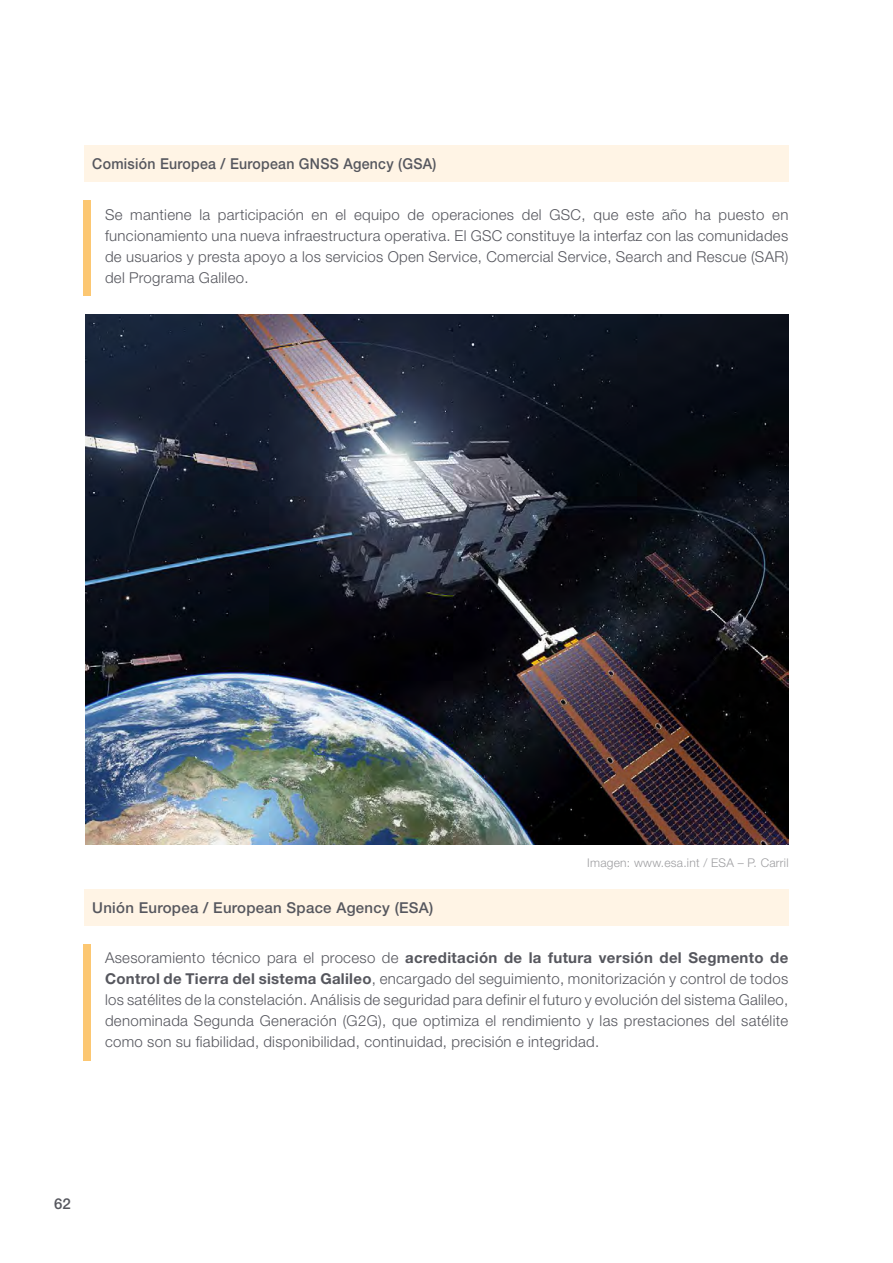
<style>
.page{position:relative;width:893px;height:1263px;background:#fff}
.page>*{position:absolute;margin:0;border:0;box-sizing:border-box;transform-origin:0 0}
.t1{font:300 15px/21px "Helvetica Neue LT Std";letter-spacing:.02em;color:#56575e;text-align:justify}
.t2{font:500 15px "Helvetica Neue LT Std";letter-spacing:.02em;color:#56575e;scale:.94 1}
.t3{font:500 15px "Helvetica Neue LT Std";letter-spacing:.02em;color:#56575e}
.t4{font:300 12px "Helvetica Neue LT Std";letter-spacing:.02em;color:#9e9ea1}
.s1{font-weight:700}
</style>
<div class="page">
<div style="left:84px;top:944px;width:7px;height:116px;background:#fcc772"></div>
<div style="left:84px;top:889px;width:705px;height:36px;background:#fff4e5"></div>
<div style="left:84px;top:200px;width:7px;height:95px;background:#fcc772"></div>
<div style="left:84px;top:146px;width:705px;height:36px;background:#fff4e5"></div>
<img style="left:85px;top:314px;width:704px;height:530px">
<p class="t2" style="left:92px;top:155px;width:368px">Comisión Europea / European GNSS Agency (GSA)</p>
<p class="t1" style="left:105px;top:203px;width:685px">Se mantiene la participación en el equipo de operaciones del GSC, que este año ha puesto en funcionamiento una nueva infraestructura operativa. El GSC constituye la interfaz con las comunidades de usuarios y presta apoyo a los servicios Open Service, Comercial Service, Search and Rescue (SAR) del Programa Galileo.</p>
<p class="t4" style="left:587px;top:855px;width:203px">Imagen: www.esa.int / ESA – P. Carril</p>
<p class="t3" style="left:92px;top:898px;width:343px">Unión Europea / European Space Agency (ESA)</p>
<p class="t1" style="left:105px;top:947px;width:685px">Asesoramiento técnico para el proceso de <span class="s1">acreditación de la futura versión del Segmento de Control de Tierra del sistema Galileo</span>, encargado del seguimiento, monitorización y control de todos los satélites de la constelación. Análisis de seguridad para definir el futuro y evolución del sistema Galileo, denominada Segunda Generación (G2G), que optimiza el rendimiento y las prestaciones del satélite como son su fiabilidad, disponibilidad, continuidad, precisión e integridad.</p>
<p class="t3" style="left:54px;top:1194px;width:18px">62</p>
</div>
